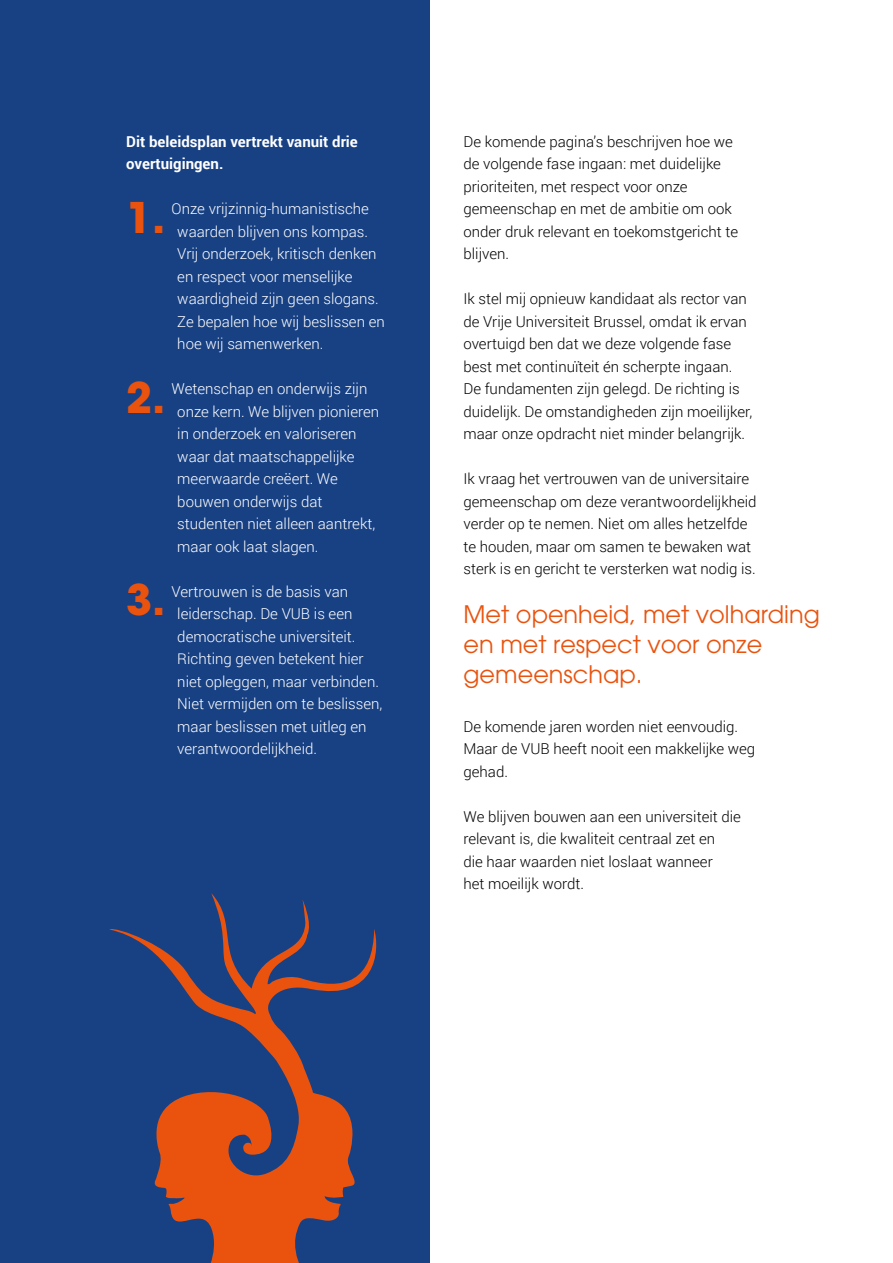
<style>
.page{position:relative;width:893px;height:1263px;background:#fff}
.page>*{position:absolute;margin:0;border:0;box-sizing:border-box;transform-origin:0 0}
.t1{font:700 42px "ITC Avant Garde Std";color:#e9530e}
.t2{font:24px/30px "ITC Avant Garde Pro";color:#e9530e}
.t3{font:300 15px/22.5px "Roboto";color:#000}
.t4{font:300 15px/22.5px "Roboto";color:#fff}
.t5{font:700 15px/22.5px "Roboto";color:#fff}
</style>
<div class="page">
<div style="left:0;top:0;width:429px;height:1263px;background:#184184"></div>
<svg style="left:109px;top:893px;width:268px;height:370px"></svg>
<p class="t5" style="left:126px;top:129px;width:233px">Dit beleidsplan vertrekt vanuit drie overtuigingen.</p>
<h1 class="t1" style="left:126px;top:190px;width:41px">1.</h1>
<p class="t4" style="left:177px;top:197px;width:209px;text-indent:-6px">Onze vrijzinnig-humanistische waarden blijven ons kompas.<br>Vrij onderzoek, kritisch denken en respect voor menselijke waardigheid zijn geen slogans.<br>Ze bepalen hoe wij beslissen en hoe wij samenwerken.</p>
<h1 class="t1" style="left:126px;top:370px;width:41px">2.</h1>
<p class="t4" style="left:177px;top:377px;width:203px;text-indent:-6px">Wetenschap en onderwijs zijn onze kern. We blijven pionieren in onderzoek en valoriseren waar dat maatschappelijke meerwaarde creëert. We bouwen onderwijs dat studenten niet alleen aantrekt, maar ook laat slagen.</p>
<h1 class="t1" style="left:126px;top:572px;width:41px">3.</h1>
<p class="t4" style="left:177px;top:579px;width:207px;text-indent:-6px">Vertrouwen is de basis van leiderschap. De VUB is een democratische universiteit.<br>Richting geven betekent hier niet opleggen, maar verbinden.<br>Niet vermijden om te beslissen, maar beslissen met uitleg en verantwoordelijkheid.</p>
<p class="t3" style="left:463px;top:129px;width:276px">De komende pagina’s beschrijven hoe we de volgende fase ingaan: met duidelijke prioriteiten, met respect voor onze gemeenschap en met de ambitie om ook onder druk relevant en toekomstgericht te blijven.</p>
<p class="t3" style="left:463px;top:287px;width:290px">Ik stel mij opnieuw kandidaat als rector van de Vrije Universiteit Brussel, omdat ik ervan overtuigd ben dat we deze volgende fase best met continuïteit én scherpte ingaan.<br>De fundamenten zijn gelegd. De richting is duidelijk. De omstandigheden zijn moeilijker, maar onze opdracht niet minder belangrijk.</p>
<p class="t3" style="left:463px;top:467px;width:295px">Ik vraag het vertrouwen van de universitaire gemeenschap om deze verantwoordelijkheid verder op te nemen. Niet om alles hetzelfde te houden, maar om samen te bewaken wat sterk is en gericht te versterken wat nodig is.</p>
<h2 class="t2" style="left:463px;top:599px;width:358px">Met openheid, met volharding en met respect voor onze gemeenschap.</h2>
<p class="t3" style="left:463px;top:714px;width:293px">De komende jaren worden niet eenvoudig.<br>Maar de VUB heeft nooit een makkelijke weg gehad.</p>
<p class="t3" style="left:463px;top:804px;width:279px">We blijven bouwen aan een universiteit die relevant is, die kwaliteit centraal zet en<br>die haar waarden niet loslaat wanneer<br>het moeilijk wordt.</p>
</div>
